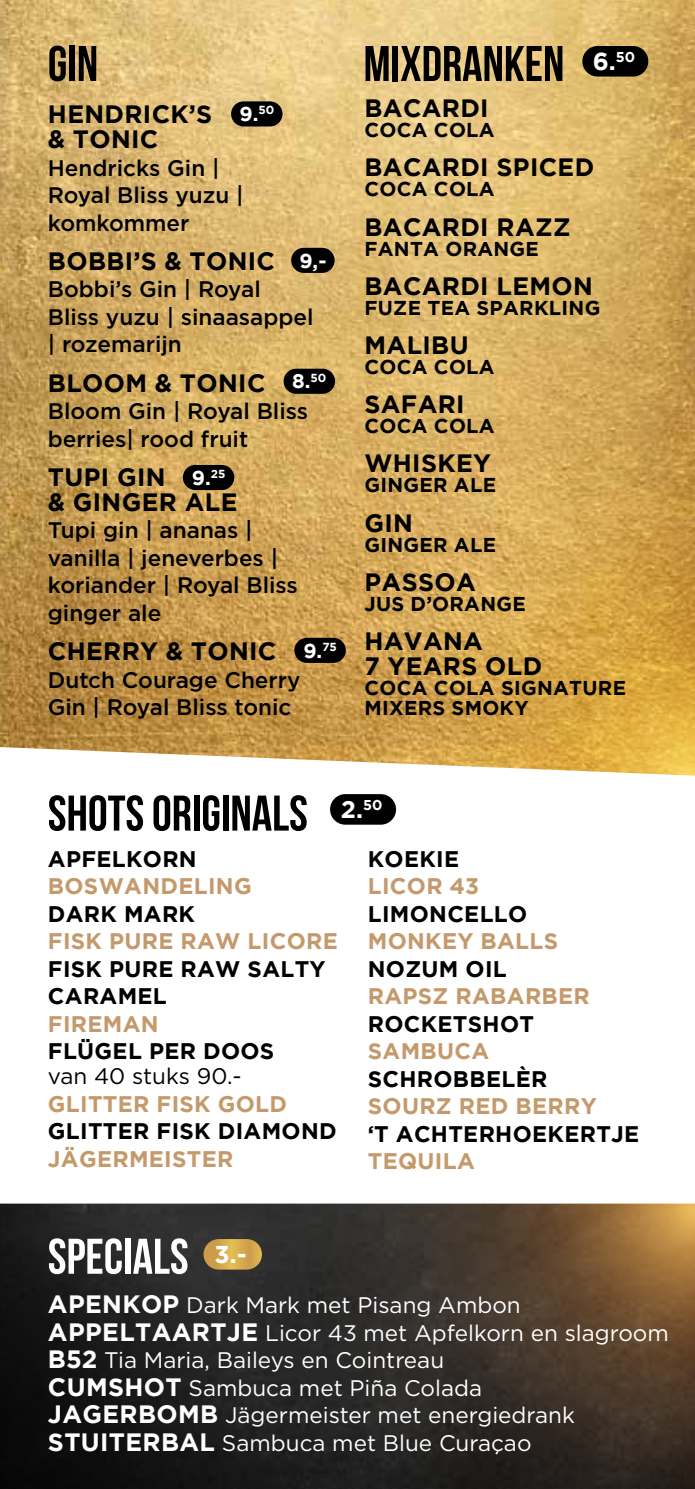
<style>
.page{position:relative;width:695px;height:1489px;background:#fff}
.page>*{position:absolute;margin:0;border:0;box-sizing:border-box;transform-origin:0 0}
.t1{font:50px "Bebas Neue";color:#000}
.t2{font:50px "Bebas Neue";color:#fff}
.t3{font:700 25px/25px "Gotham";letter-spacing:.015em;color:#000}
.t4{font:700 24.25px "Gotham";color:#fff}
.t5{font:500 22.5px/27.5px "Gotham";color:#000}
.t6{font:22.5px/27.5px "Gotham";color:#fff}
.t7{font:700 22.5px/27.5px "Gotham";letter-spacing:.015em;color:#000}
.t8{font:700 22.5px "Gotham";letter-spacing:.015em;color:#c49a6c}
.t9{font:22.5px "Gotham";color:#000}
.t10{font:700 20px/20px "Gotham";letter-spacing:.015em;color:#000}
.t11{font:700 20px "Gotham";color:#fff}
.s1{font-weight:700;font-size:25px}
</style>
<div class="page">
<img style="left:0;top:0;width:694px;height:747px">
<svg style="left:272px;top:338px;width:422px;height:409px;background:#d5a959"></svg>
<svg style="left:513px;top:602px;width:181px;height:145px;background:#d9a742"></svg>
<img style="left:0;top:1203px;width:278px;height:285px">
<svg style="left:278px;top:1203px;width:416px;height:285px;background:#312c28"></svg>
<svg style="left:519px;top:1203px;width:175px;height:179px;background:#715333"></svg>
<svg style="left:203px;top:1238px;width:59px;height:31px;background:#cea34d"></svg>
<div style="left:582px;top:46px;width:66px;height:31px;background:#000;border-radius:15px"></div>
<div style="left:231px;top:101px;width:51px;height:25px;background:#000;border-radius:13px"></div>
<div style="left:283px;top:369px;width:52px;height:25px;background:#000;border-radius:13px"></div>
<div style="left:183px;top:465px;width:51px;height:25px;background:#000;border-radius:13px"></div>
<div style="left:294px;top:637px;width:52px;height:26px;background:#000;border-radius:13px"></div>
<div style="left:291px;top:248px;width:43px;height:25px;background:#000;border-radius:13px"></div>
<svg style="left:0;top:747px;width:694px;height:78px"></svg>
<div style="left:330px;top:794px;width:66px;height:30px;background:#000;border-radius:15px"></div>
<h1 class="t1" style="left:48px;top:36px;width:52px">GIN</h1>
<p class="t3" style="left:48px;top:101px;width:166px">HENDRICK’S &amp; TONIC</p>
<p class="t5" style="left:48px;top:154px;width:197px">Hendricks Gin |<br>Royal Bliss yuzu | komkommer</p>
<p class="t3" style="left:48px;top:248px;width:228px">BOBBI’S &amp; TONIC</p>
<p class="t5" style="left:48px;top:275px;width:267px">Bobbi’s Gin | Royal<br>Bliss yuzu | sinaasappel | rozemarijn</p>
<p class="t3" style="left:48px;top:369px;width:219px">BLOOM &amp; TONIC</p>
<p class="t5" style="left:48px;top:397px;width:262px">Bloom Gin | Royal Bliss berries| rood fruit</p>
<p class="t3" style="left:48px;top:464px;width:191px">TUPI GIN<br>&amp; GINGER ALE</p>
<p class="t5" style="left:48px;top:516px;width:251px">Tupi gin | ananas | vanilla | jeneverbes | koriander | Royal Bliss ginger ale</p>
<p class="t3" style="left:48px;top:638px;width:230px">CHERRY &amp; TONIC</p>
<p class="t5" style="left:48px;top:665px;width:254px">Dutch Courage Cherry<br>Gin | Royal Bliss tonic</p>
<p class="t11" style="left:239px;top:102px;width:36px">9.<sup>50</sup></p>
<p class="t11" style="left:299px;top:249px;width:29px">9,-</p>
<p class="t11" style="left:292px;top:370px;width:36px">8.<sup>50</sup></p>
<p class="t11" style="left:192px;top:466px;width:35px">9.<sup>25</sup></p>
<p class="t11" style="left:303px;top:639px;width:35px">9.<sup>75</sup></p>
<h1 class="t1" style="left:363px;top:36px;width:202px">MIXDRANKEN</h1>
<p class="t4" style="left:592px;top:47px;width:44px">6.<sup>50</sup></p>
<p class="t3" style="left:364px;top:95px;width:126px">BACARDI</p>
<p class="t10" style="left:364px;top:120px;width:132px">COCA COLA</p>
<p class="t3" style="left:364px;top:154px;width:231px">BACARDI SPICED</p>
<p class="t10" style="left:364px;top:179px;width:132px">COCA COLA</p>
<p class="t3" style="left:364px;top:214px;width:208px">BACARDI RAZZ</p>
<p class="t10" style="left:364px;top:238px;width:176px">FANTA ORANGE</p>
<p class="t3" style="left:364px;top:273px;width:230px">BACARDI LEMON</p>
<p class="t10" style="left:364px;top:297px;width:237px">FUZE TEA SPARKLING</p>
<p class="t3" style="left:364px;top:332px;width:106px">MALIBU</p>
<p class="t10" style="left:364px;top:356px;width:132px">COCA COLA</p>
<p class="t3" style="left:364px;top:391px;width:102px">SAFARI</p>
<p class="t10" style="left:364px;top:415px;width:132px">COCA COLA</p>
<p class="t3" style="left:364px;top:450px;width:128px">WHISKEY</p>
<p class="t10" style="left:364px;top:475px;width:133px">GINGER ALE</p>
<p class="t3" style="left:364px;top:509px;width:50px">GIN</p>
<p class="t10" style="left:364px;top:534px;width:133px">GINGER ALE</p>
<p class="t3" style="left:364px;top:569px;width:113px">PASSOA</p>
<p class="t10" style="left:364px;top:593px;width:163px">JUS D’ORANGE</p>
<p class="t3" style="left:364px;top:628px;width:179px">HAVANA<br>7 YEARS OLD</p>
<p class="t10" style="left:364px;top:677px;width:263px">COCA COLA SIGNATURE<br>MIXERS SMOKY</p>
<h1 class="t1" style="left:48px;top:785px;width:336px">SHOTS ORIGINALS <sup>2.</sup><sup>50</sup></h1>
<p class="t7" style="left:48px;top:844px;width:150px">APFELKORN</p>
<p class="t8" style="left:48px;top:873px;width:205px">BOSWANDELING</p>
<p class="t7" style="left:48px;top:899px;width:149px">DARK MARK</p>
<p class="t8" style="left:48px;top:928px;width:291px">FISK PURE RAW LICORE</p>
<p class="t7" style="left:48px;top:954px;width:279px">FISK PURE RAW SALTY<br>CARAMEL</p>
<p class="t8" style="left:48px;top:1010px;width:112px">FIREMAN</p>
<p class="t7" style="left:48px;top:1036px;width:228px">FLÜGEL PER DOOS</p>
<p class="t9" style="left:48px;top:1063px;width:195px">van 40 stuks 90.-</p>
<p class="t8" style="left:48px;top:1090px;width:240px">GLITTER FISK GOLD</p>
<p class="t7" style="left:48px;top:1116px;width:290px">GLITTER FISK DIAMOND</p>
<p class="t8" style="left:48px;top:1145px;width:187px">JÄGERMEISTER</p>
<h1 class="t2" style="left:48px;top:1228px;width:142px">SPECIALS</h1>
<p class="t4" style="left:215px;top:1240px;width:33px">3.-</p>
<p class="t7" style="left:368px;top:844px;width:93px">KOEKIE</p>
<p class="t8" style="left:368px;top:873px;width:113px">LICOR 43</p>
<p class="t7" style="left:368px;top:899px;width:161px">LIMONCELLO</p>
<p class="t8" style="left:368px;top:928px;width:192px">MONKEY BALLS</p>
<p class="t7" style="left:368px;top:954px;width:140px">NOZUM OIL</p>
<p class="t8" style="left:368px;top:983px;width:223px">RAPSZ RABARBER</p>
<p class="t7" style="left:368px;top:1009px;width:168px">ROCKETSHOT</p>
<p class="t8" style="left:368px;top:1038px;width:123px">SAMBUCA</p>
<p class="t7" style="left:368px;top:1064px;width:181px">SCHROBBELÈR</p>
<p class="t8" style="left:368px;top:1093px;width:230px">SOURZ RED BERRY</p>
<p class="t7" style="left:367px;top:1119px;width:273px">‘T ACHTERHOEKERTJE</p>
<p class="t8" style="left:368px;top:1148px;width:108px">TEQUILA</p>
<p class="t6" style="left:48px;top:1290px;width:622px"><span class="s1">APENKOP</span> Dark Mark met Pisang Ambon <span class="s1">APPELTAARTJE</span> Licor 43 met Apfelkorn en slagroom <span class="s1">B52</span> Tia Maria, Baileys en Cointreau<br><span class="s1">CUMSHOT</span> Sambuca met Piña Colada<br><span class="s1">JAGERBOMB</span> Jägermeister met energiedrank <span class="s1">STUITERBAL</span> Sambuca met Blue Curaçao</p>
</div>
